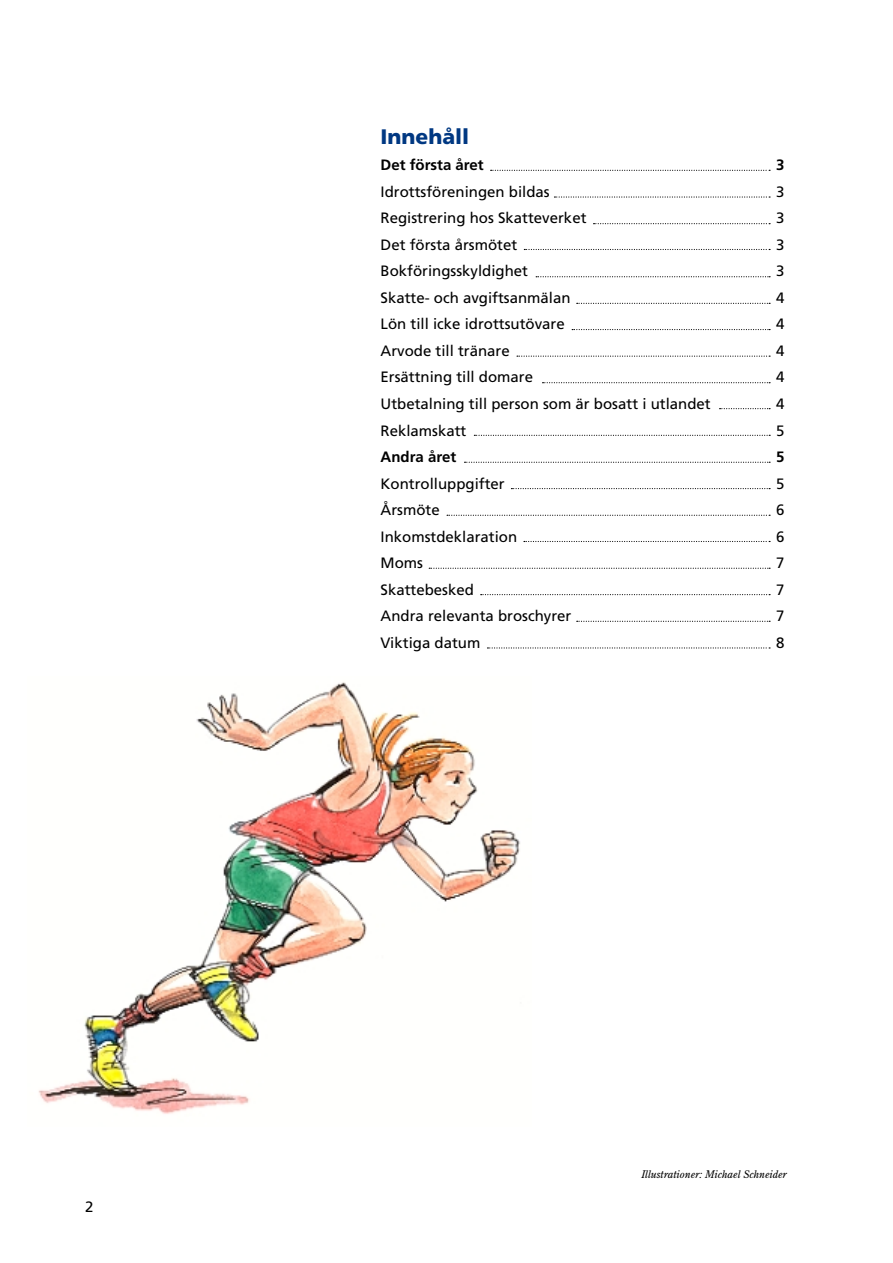
<style>
.page{position:relative;width:893px;height:1263px;background:#fff}
.page>*{position:absolute;margin:0;border:0;box-sizing:border-box;transform-origin:0 0}
.t1{font:900 21px "Frutiger";color:#003882}
.t2{font:15px "Frutiger";color:#000}
.t3{font:700 15px "Frutiger";color:#000}
.t4{font:italic 10.5px "Century Old Style";color:#000}
</style>
<div class="page">
<svg style="left:554px;top:196px;width:216px;height:2px"></svg>
<svg style="left:593px;top:223px;width:177px;height:1px"></svg>
<svg style="left:524px;top:249px;width:246px;height:1px"></svg>
<svg style="left:536px;top:276px;width:234px;height:1px"></svg>
<svg style="left:577px;top:303px;width:193px;height:1px"></svg>
<svg style="left:572px;top:329px;width:198px;height:1px"></svg>
<svg style="left:517px;top:356px;width:253px;height:1px"></svg>
<svg style="left:542px;top:382px;width:228px;height:1px"></svg>
<svg style="left:719px;top:408px;width:51px;height:1px"></svg>
<svg style="left:474px;top:435px;width:296px;height:1px"></svg>
<svg style="left:464px;top:462px;width:306px;height:1px"></svg>
<svg style="left:511px;top:488px;width:259px;height:1px"></svg>
<svg style="left:447px;top:515px;width:323px;height:1px"></svg>
<svg style="left:524px;top:541px;width:246px;height:1px"></svg>
<svg style="left:429px;top:568px;width:341px;height:1px"></svg>
<svg style="left:481px;top:594px;width:289px;height:1px"></svg>
<img style="left:38px;top:682px;width:482px;height:432px">
<svg style="left:577px;top:621px;width:193px;height:1px"></svg>
<svg style="left:487px;top:647px;width:283px;height:1px"></svg>
<svg style="left:491px;top:170px;width:279px;height:1px"></svg>
<p class="t2" style="left:85px;top:1198px;width:10px">2</p>
<h1 class="t1" style="left:381px;top:124px;width:90px">Innehåll</h1>
<p class="t3" style="left:381px;top:156px;width:105px">Det första året</p>
<p class="t3" style="left:776px;top:156px;width:10px">3</p>
<p class="t2" style="left:381px;top:183px;width:171px">Idrottsföreningen bildas</p>
<p class="t2" style="left:776px;top:183px;width:10px">3</p>
<p class="t2" style="left:381px;top:209px;width:207px">Registrering hos Skatteverket</p>
<p class="t2" style="left:776px;top:209px;width:10px">3</p>
<p class="t2" style="left:381px;top:236px;width:138px">Det första årsmötet</p>
<p class="t2" style="left:776px;top:236px;width:10px">3</p>
<p class="t2" style="left:381px;top:262px;width:149px">Bokföringsskyldighet</p>
<p class="t2" style="left:776px;top:262px;width:10px">3</p>
<p class="t2" style="left:381px;top:289px;width:192px">Skatte- och avgiftsanmälan</p>
<p class="t2" style="left:776px;top:289px;width:10px">4</p>
<p class="t2" style="left:381px;top:315px;width:186px">Lön till icke idrottsutövare</p>
<p class="t2" style="left:776px;top:315px;width:10px">4</p>
<p class="t2" style="left:381px;top:342px;width:131px">Arvode till tränare</p>
<p class="t2" style="left:776px;top:342px;width:10px">4</p>
<p class="t2" style="left:381px;top:368px;width:154px">Ersättning till domare</p>
<p class="t2" style="left:776px;top:368px;width:10px">4</p>
<p class="t2" style="left:381px;top:395px;width:332px">Utbetalning till person som är bosatt i utlandet</p>
<p class="t2" style="left:776px;top:395px;width:10px">4</p>
<p class="t2" style="left:381px;top:421px;width:87px">Reklamskatt</p>
<p class="t2" style="left:776px;top:421px;width:10px">5</p>
<p class="t3" style="left:381px;top:448px;width:77px">Andra året</p>
<p class="t3" style="left:776px;top:448px;width:10px">5</p>
<p class="t2" style="left:381px;top:474px;width:126px">Kontrolluppgifter</p>
<p class="t2" style="left:776px;top:474px;width:10px">5</p>
<p class="t2" style="left:381px;top:501px;width:61px">Årsmöte</p>
<p class="t2" style="left:776px;top:501px;width:10px">6</p>
<p class="t2" style="left:381px;top:527px;width:138px">Inkomstdeklaration</p>
<p class="t2" style="left:776px;top:527px;width:10px">6</p>
<p class="t2" style="left:381px;top:554px;width:44px">Moms</p>
<p class="t2" style="left:776px;top:554px;width:10px">7</p>
<p class="t2" style="left:381px;top:580px;width:95px">Skattebesked</p>
<p class="t2" style="left:776px;top:580px;width:10px">7</p>
<p class="t2" style="left:381px;top:607px;width:192px">Andra relevanta broschyrer</p>
<p class="t2" style="left:776px;top:607px;width:10px">7</p>
<p class="t2" style="left:381px;top:633px;width:101px">Viktiga datum</p>
<p class="t2" style="left:776px;top:633px;width:10px">8</p>
<p class="t4" style="left:641px;top:1167px;width:147px">Illustrationer: Michael Schneider</p>
</div>
